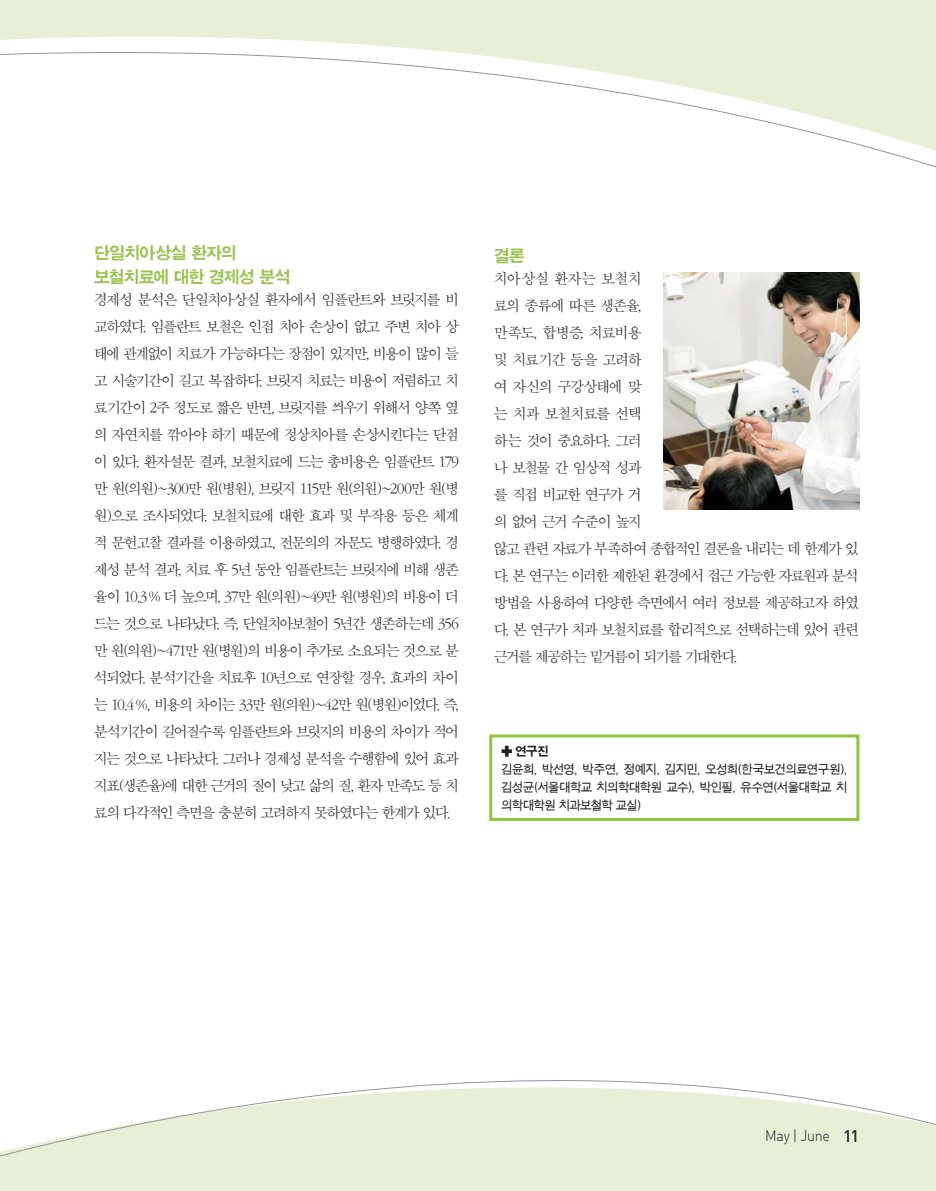
<style>
.page{position:relative;width:936px;height:1191px;background:#fff}
.page>*{position:absolute;margin:0;border:0;box-sizing:border-box;transform-origin:0 0}
.t1{font:17.25px/24px "SMK Gothic Std Regular KS Cms UHC H";letter-spacing:-.115em;color:#9cc251}
.t2{font:15px/27px "SM3 SS Myung Jo 02 KS Cms UHC H";letter-spacing:-.155em;color:#231f20}
.t3{font:15px "Dinlig";letter-spacing:-.025em;color:#231f20;scale:.95 1}
.t4{font:12.75px/18px "SMJ Gothic 10 Std Regular KS Cms UHC H";letter-spacing:-.11em;color:#231f20;text-align:justify;scale:.95 1}
.t5{font:12.75px "SMK Gothic Std Regular KS Cms UHC H";color:#231f20;scale:.95 1}
.s1{font-family:"Dinmed";font-size:16.5px}
</style>
<div class="page">
<svg style="left:0;top:1080px;width:935px;height:110px"></svg>
<svg style="left:0;top:0;width:935px;height:167px"></svg>
<div style="left:489px;top:734px;width:370px;height:87px;border:3px solid #8cc63f"></div>
<img style="left:663px;top:272px;width:196px;height:238px">
<p class="t1" style="left:94px;top:241px;width:199px">단일치아상실 환자의 보철치료에 대한 경제성 분석</p>
<p class="t2" style="left:94px;top:287px;width:367px;text-align:justify">경제성 분석은 단일치아상실 환자에서 임플란트와 브릿지를 비 교하였다. 임플란트 보철은 인접 치아 손상이 없고 주변 치아 상 태에 관계없이 치료가 가능하다는 장점이 있지만, 비용이 많이 들 고 시술기간이 길고 복잡하다. 브릿지 치료는 비용이 저렴하고 치 료기간이 2주 정도로 짧은 반면, 브릿지를 씌우기 위해서 양쪽 옆 의 자연치를 깎아야 하기 때문에 정상치아를 손상시킨다는 단점 이 있다. 환자설문 결과, 보철치료에 드는 총비용은 임플란트 179 만 원(의원)~300만 원(병원), 브릿지 115만 원(의원)~200만 원(병 원)으로 조사되었다. 보철치료에 대한 효과 및 부작용 등은 체계 적 문헌고찰 결과를 이용하였고, 전문의의 자문도 병행하였다. 경 제성 분석 결과, 치료 후 5년 동안 임플란트는 브릿지에 비해 생존 율이 10.3 % 더 높으며, 37만 원(의원)~49만 원(병원)의 비용이 더 드는 것으로 나타났다. 즉, 단일치아보철이 5년간 생존하는데 356 만 원(의원)~471만 원(병원)의 비용이 추가로 소요되는 것으로 분 석되었다. 분석기간을 치료후 10년으로 연장할 경우, 효과의 차이 는 10.4 %, 비용의 차이는 33만 원(의원)~42만 원(병원)이었다. 즉, 분석기간이 길어질수록 임플란트와 브릿지의 비용의 차이가 적어 지는 것으로 나타났다. 그러나 경제성 분석을 수행함에 있어 효과 지표(생존율)에 대한 근거의 질이 낮고 삶의 질, 환자 만족도 등 치 료의 다각적인 측면을 충분히 고려하지 못하였다는 한계가 있다.</p>
<p class="t1" style="left:493px;top:244px;width:33px">결론</p>
<p class="t2" style="left:493px;top:266px;width:367px">치아상실 환자는 보철치<br>료의 종류에 따른 생존율,<br>만족도, 합병증, 치료비용<br>및 치료기간 등을 고려하<br>여 자신의 구강상태에 맞<br>는 치과 보철치료를 선택<br>하는 것이 중요하다. 그러<br>나 보철물 간 임상적 성과<br>를 직접 비교한 연구가 거<br>의 없어 근거 수준이 높지<br>않고 관련 자료가 부족하여 종합적인 결론을 내리는 데 한계가 있 다. 본 연구는 이러한 제한된 환경에서 접근 가능한 자료원과 분석 방법을 사용하여 다양한 측면에서 여러 정보를 제공하고자 하였 다. 본 연구가 치과 보철치료를 합리적으로 선택하는데 있어 관련 근거를 제공하는 밑거름이 되기를 기대한다.</p>
<p class="t5" style="left:500px;top:745px;width:53px">✚ 연구진</p>
<p class="t4" style="left:500px;top:760px;width:367px">김윤희, 박선영, 박주연, 정예지, 김지민, 오성희(한국보건의료연구원), 김성균(서울대학교 치의학대학원 교수), 박인필, 유수연(서울대학교 치 의학대학원 치과보철학 교실)</p>
<p class="t3" style="left:765px;top:1126px;width:100px">May | June <span class="s1">11</span></p>
</div>
